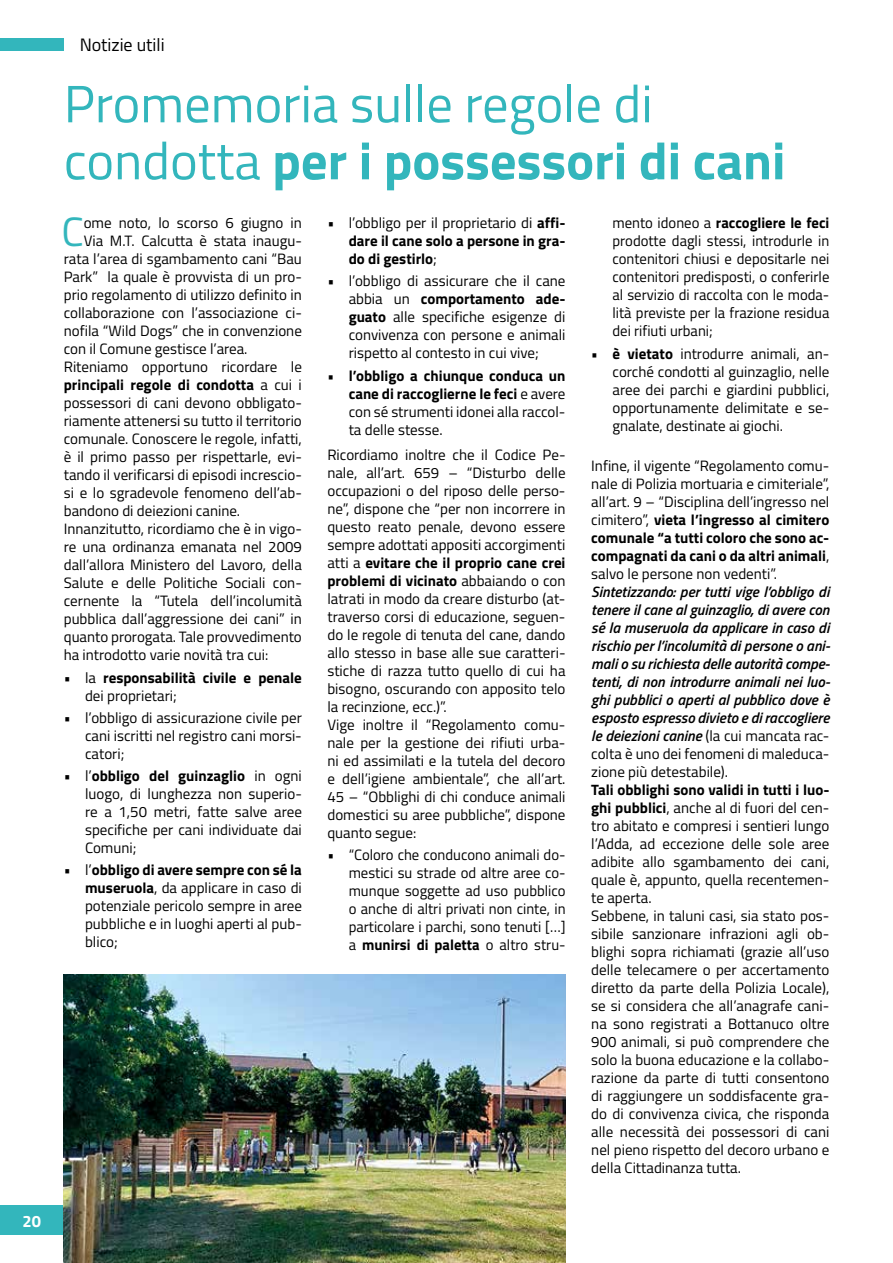
<style>
.page{position:relative;width:893px;height:1263px;background:#fff}
.page>*{position:absolute;margin:0;border:0;box-sizing:border-box;transform-origin:0 0}
.t1{font:52.5px/57px "Titillium";color:#33b6bc}
.t2{font:40.95px "Titillium";color:#33b6bc}
.t3{font:18px "Titillium";color:#000}
.t4{font:700 16.5px "Titillium";color:#fff}
.t5{font:15px/18px "Titillium";color:#000;text-align:justify}
.t6{font:italic 600 15px/18px "Titillium";color:#000;text-align:justify}
.t7{font:700 15px/18px "Titillium";color:#000;text-align:justify}
.s1{font-weight:700}
.s2{font-weight:400}
.s3{font-weight:400;font-style:normal}
</style>
<div class="page">
<div style="left:0;top:38px;width:64px;height:13px;background:#33b6bc"></div>
<div style="left:0;top:1205px;width:64px;height:30px;background:#33b6bc"></div>
<img style="left:64px;top:974px;width:502px;height:289px">
<p class="t4" style="left:23px;top:1209px;width:20px">20</p>
<p class="t3" style="left:80px;top:31px;width:86px">Notizie utili</p>
<h1 class="t1" style="left:64px;top:73px;width:723px">Promemoria sulle regole di condotta <span class="s1">per i possessori di cani</span></h1>
<h2 class="t2" style="left:61px;top:202px;width:24px">C</h2>
<p class="t5" style="left:84px;top:213px;width:220px">ome noto, lo scorso 6 giugno in</p>
<p class="t7" style="left:349px;top:213px;width:218px;text-indent:-21px"><span class="s2">• l’obbligo per il proprietario di</span> affi&shy;dare il cane solo a persone in gra&shy;do di gestirlo<span class="s2">;</span></p>
<p class="t5" style="left:349px;top:271px;width:218px;text-indent:-21px">• l’obbligo di assicurare che il cane abbia un <span class="s1">comportamento ade&shy;guato</span> alle specifiche esigenze di convivenza con persone e animali rispetto al contesto in cui vive;</p>
<p class="t7" style="left:349px;top:366px;width:218px;text-indent:-21px">• l’obbligo a chiunque conduca un cane di raccoglierne le feci <span class="s2">e avere con sé strumenti idonei alla raccol&shy;ta delle stesse.</span></p>
<p class="t5" style="left:327px;top:445px;width:240px;text-align:left">Ricordiamo inoltre che il Codice Pe&shy;nale, all’art. 659 – “Disturbo delle occupazioni o del riposo delle perso&shy;ne”, dispone che “per non incorrere in questo reato penale, devono essere sempre adottati appositi accorgimenti atti a <span class="s1">evitare che il proprio cane crei problemi di vicinato</span> abbaiando o con latrati in modo da creare disturbo (at&shy;traverso corsi di educazione, seguen&shy;do le regole di tenuta del cane, dando allo stesso in base alle sue caratteri&shy;stiche di razza tutto quello di cui ha bisogno, oscurando con apposito telo la recinzione, ecc.)”.<br>Vige inoltre il “Regolamento comu&shy;nale per la gestione dei rifiuti urba&shy;ni ed assimilati e la tutela del decoro e dell’igiene ambientale”, che all’art.<br>45 – “Obblighi di chi conduce animali domestici su aree pubbliche”, dispone quanto segue:</p>
<p class="t5" style="left:349px;top:845px;width:218px;text-indent:-21px">• “Coloro che conducono animali do&shy;mestici su strade od altre aree co&shy;munque soggette ad uso pubblico o anche di altri privati non cinte, in particolare i parchi, sono tenuti […] a <span class="s1">munirsi di paletta</span> o altro stru-</p>
<p class="t5" style="left:612px;top:213px;width:218px">mento idoneo a <span class="s1">raccogliere le feci </span>prodotte dagli stessi, introdurle in contenitori chiusi e depositarle nei contenitori predisposti, o conferirle al servizio di raccolta con le moda&shy;lità previste per la frazione residua dei rifiuti urbani;</p>
<p class="t5" style="left:612px;top:344px;width:218px;text-indent:-21px"><span class="s1">• è vietato</span> introdurre animali, an&shy;corché condotti al guinzaglio, nelle aree dei parchi e giardini pubblici, opportunamente delimitate e se&shy;gnalate, destinate ai giochi.</p>
<p class="t5" style="left:591px;top:456px;width:240px">Infine, il vigente “Regolamento comu&shy;nale di Polizia mortuaria e cimiteriale”, all’art. 9 – “Disciplina dell’ingresso nel cimitero”, <span class="s1">vieta l’ingresso al cimitero comunale “a tutti coloro che sono ac&shy;compagnati da cani o da altri animali</span>, salvo le persone non vedenti”.</p>
<p class="t6" style="left:591px;top:582px;width:240px">Sintetizzando: per tutti vige l’obbligo di tenere il cane al guinzaglio, di avere con sé la museruola da applicare in caso di rischio per l’incolumità di persone o ani&shy;mali o su richiesta delle autorità compe&shy;tenti, di non introdurre animali nei luo&shy;ghi pubblici o aperti al pubblico dove è esposto espresso divieto e di raccogliere le deiezioni canine <span class="s3">(la cui mancata rac&shy;colta è uno dei fenomeni di maleduca&shy;zione più detestabile).</span></p>
<p class="t5" style="left:591px;top:780px;width:240px;text-align:left"><span class="s1">Tali obblighi sono validi in tutti i luo&shy;ghi pubblici</span>, anche al di fuori del cen&shy;tro abitato e compresi i sentieri lungo l’Adda, ad eccezione delle sole aree adibite allo sgambamento dei cani, quale è, appunto, quella recentemen&shy;te aperta.<br>Sebbene, in taluni casi, sia stato pos&shy;sibile sanzionare infrazioni agli ob&shy;blighi sopra richiamati (grazie all’uso delle telecamere o per accertamento diretto da parte della Polizia Locale), se si considera che all’anagrafe cani&shy;na sono registrati a Bottanuco oltre 900 animali, si può comprendere che solo la buona educazione e la collabo&shy;razione da parte di tutti consentono di raggiungere un soddisfacente gra&shy;do di convivenza civica, che risponda alle necessità dei possessori di cani nel pieno rispetto del decoro urbano e della Cittadinanza tutta.</p>
<p class="t5" style="left:84px;top:231px;width:220px">Via M.T. Calcutta è stata inaugu-</p>
<p class="t5" style="left:64px;top:249px;width:240px">rata l’area di sgambamento cani “Bau</p>
<p class="t5" style="left:64px;top:267px;width:240px">Park” la quale è provvista di un pro-</p>
<p class="t5" style="left:64px;top:285px;width:240px">prio regolamento di utilizzo definito in</p>
<p class="t5" style="left:64px;top:303px;width:240px">collaborazione con l’associazione ci-</p>
<p class="t5" style="left:64px;top:321px;width:240px">nofila “Wild Dogs” che in convenzione</p>
<p class="t5" style="left:64px;top:339px;width:185px">con il Comune gestisce l’area.</p>
<p class="t5" style="left:64px;top:357px;width:240px">Riteniamo opportuno ricordare le</p>
<p class="t7" style="left:64px;top:375px;width:240px">principali regole di condotta <span class="s2">a cui i</span></p>
<p class="t5" style="left:64px;top:393px;width:240px">possessori di cani devono obbligato-</p>
<p class="t5" style="left:64px;top:411px;width:240px">riamente attenersi su tutto il territorio</p>
<p class="t5" style="left:64px;top:429px;width:240px">comunale. Conoscere le regole, infatti,</p>
<p class="t5" style="left:64px;top:447px;width:240px">è il primo passo per rispettarle, evi-</p>
<p class="t5" style="left:64px;top:465px;width:240px">tando il verificarsi di episodi increscio-</p>
<p class="t5" style="left:64px;top:483px;width:240px">si e lo sgradevole fenomeno dell’ab-</p>
<p class="t5" style="left:64px;top:501px;width:178px">bandono di deiezioni canine.</p>
<p class="t5" style="left:64px;top:519px;width:240px">Innanzitutto, ricordiamo che è in vigo-</p>
<p class="t5" style="left:64px;top:537px;width:240px">re una ordinanza emanata nel 2009</p>
<p class="t5" style="left:64px;top:555px;width:240px">dall’allora Ministero del Lavoro, della</p>
<p class="t5" style="left:64px;top:573px;width:240px">Salute e delle Politiche Sociali con-</p>
<p class="t5" style="left:64px;top:591px;width:240px">cernente la “Tutela dell’incolumità</p>
<p class="t5" style="left:64px;top:609px;width:240px">pubblica dall’aggressione dei cani” in</p>
<p class="t5" style="left:64px;top:627px;width:240px">quanto prorogata. Tale provvedimento</p>
<p class="t5" style="left:64px;top:645px;width:206px">ha introdotto varie novità tra cui:</p>
<p class="t7" style="left:85px;top:668px;width:218px;text-indent:-21px"><span class="s2">• la</span> responsabilità civile e penale <span class="s2">dei proprietari;</span></p>
<p class="t5" style="left:85px;top:708px;width:218px;text-indent:-21px">• l’obbligo di assicurazione civile per cani iscritti nel registro cani morsi&shy;catori;</p>
<p class="t5" style="left:85px;top:766px;width:218px;text-indent:-21px">• l’<span class="s1">obbligo del guinzaglio</span> in ogni luogo, di lunghezza non superio&shy;re a 1,50 metri, fatte salve aree specifiche per cani individuate dai Comuni;</p>
<p class="t5" style="left:85px;top:860px;width:218px;text-indent:-21px">• l’<span class="s1">obbligo di avere sempre con sé la museruola</span>, da applicare in caso di potenziale pericolo sempre in aree pubbliche e in luoghi aperti al pub&shy;blico;</p>
</div>
